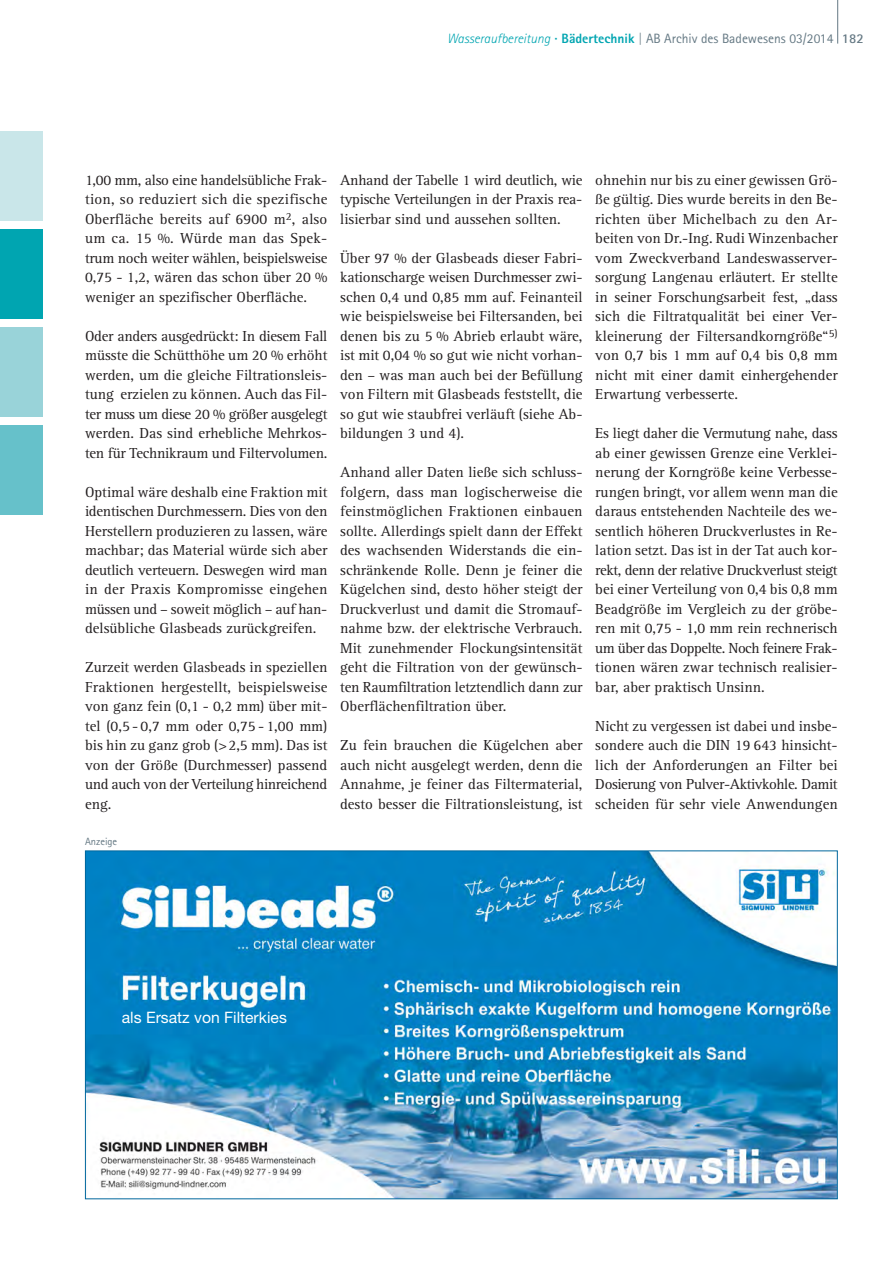
<style>
.page{position:relative;width:893px;height:1263px;background:#fff}
.page>*{position:absolute;margin:0;border:0;box-sizing:border-box;transform-origin:0 0}
.t1{font:15.75px "Helvetica Neue";color:#fff}
.t2{font:15px/19.5px "Rotis Serif";color:#231f20;text-align:justify}
.t3{font:13.5px "Rotis Sans Serif";color:#647883}
.t4{font:10.5px "Rotis Sans Serif";color:#647883}
.s1{font-weight:300;font-style:italic;color:#00a5b1}
.s2{font-weight:800;color:#00a5b1}
.s3{font-weight:300}
.s4{font-weight:700}
</style>
<div class="page">
<hr style="left:837px;top:0;width:1px;height:44px;background:#647883">
<div style="left:0;top:230px;width:43px;height:89px;background:#00a5b1"></div>
<div style="left:0;top:132px;width:43px;height:89px;background:#c9e6e9"></div>
<div style="left:0;top:327px;width:43px;height:90px;background:#99d3d9"></div>
<div style="left:0;top:425px;width:43px;height:89px;background:#66c1ca"></div>
<img style="left:87px;top:852px;width:749px;height:345px">
<p class="t3" style="left:447px;top:34px;width:418px"><span class="s1">Wasseraufbereitung</span> <span class="s2">· Bädertechnik</span> <span class="s3">|</span> AB Archiv des Badewesens 03/2014 <span class="s4">182</span></p>
<p class="t2" style="left:85px;top:171px;width:244px">1,00 mm, also eine handelsübliche Frak&shy;tion, so reduziert sich die spezifische Oberfläche bereits auf 6900 m<sup>2</sup>, also um ca. 15 %. Würde man das Spek&shy;trum noch weiter wählen, beispielsweise 0,75 - 1,2, wären das schon über 20 % weniger an spezifischer Oberflä che.</p>
<p class="t2" style="left:85px;top:327px;width:244px">Oder anders ausgedrückt: In diesem Fall müsste die Schütthöhe um 20 % er höht werden, um die gleiche Filtrationsleis - tung erzielen zu können. Auch das Fil&shy;ter muss um diese 20 % größer ausgelegt werden. Das sind erhebliche Mehrkos - ten für Technikraum und Filtervolumen.</p>
<p class="t2" style="left:85px;top:483px;width:244px">Optimal wäre deshalb eine Fraktion mit identischen Durchmessern. Dies von den Herstellern produzieren zu lassen, wäre machbar; das Material würde sich aber deutlich verteuern. Deswegen wird man in der Praxis Kompromisse eingehen müs sen und – soweit möglich – auf han&shy;delsübliche Glasbeads zurückgreifen.</p>
<p class="t2" style="left:85px;top:659px;width:244px">Zurzeit werden Glasbeads in speziellen Fraktionen hergestellt, beispielsweise von ganz fein (0,1 - 0,2 mm) über mit&shy;tel (0,5 - 0,7 mm oder 0,75 - 1,00 mm) bis hin zu ganz grob (&gt;2,5 mm). Das ist von der Größe (Durchmesser) passend und auch von der Verteilung hinreichend eng.</p>
<p class="t4" style="left:85px;top:838px;width:34px">Anzeige</p>
<p class="t2" style="left:340px;top:171px;width:244px">Anhand der Tabelle 1 wird deutlich, wie typische Verteilungen in der Praxis re a - lisierbar sind und aussehen sollten.</p>
<p class="t2" style="left:340px;top:249px;width:244px">Über 97 % der Glasbeads dieser Fabri&shy;kationscharge weisen Durchmesser zwi&shy;schen 0,4 und 0,85 mm auf. Feinanteil wie beispielsweise bei Filtersanden, bei denen bis zu 5 % Abrieb erlaubt wäre, ist mit 0,04 % so gut wie nicht vorhan&shy;den – was man auch bei der Befüllung von Filtern mit Glasbeads feststellt, die so gut wie staubfrei verläuft (siehe Ab - bildungen 3 und 4).</p>
<p class="t2" style="left:340px;top:464px;width:244px">Anhand aller Daten ließe sich schluss - folgern, dass man logischerweise die feinstmöglichen Fraktionen einbauen sollte. Allerdings spielt dann der Effekt des wachsenden Widerstands die ein&shy;schränkende Rolle. Denn je feiner die Kü gelchen sind, desto höher steigt der Druckverlust und damit die Stromauf&shy;nahme bzw. der elektrische Verbrauch.<br>Mit zunehmender Flockungsintensität geht die Filtration von der gewünsch&shy;ten Raumfiltration letztendlich dann zur Oberflächenfiltration über.</p>
<p class="t2" style="left:340px;top:737px;width:244px">Zu fein brauchen die Kügelchen aber auch nicht ausgelegt werden, denn die Annahme, je feiner das Filtermaterial, desto besser die Filtrationsleistung, ist</p>
<p class="t2" style="left:595px;top:171px;width:244px">ohnehin nur bis zu einer gewissen Grö - ße gültig. Dies wurde bereits in den Be - richten über Michelbach zu den Ar - beiten von Dr.-Ing. Rudi Winzenbacher vom Zweckverband Landeswasserver&shy;sorgung Langenau erläutert. Er stellte in seiner Forschungsarbeit fest, „dass sich die Filtratqualität bei einer Ver&shy;kleinerung der Filtersandkorngröße“<sup>5) </sup>von 0,7 bis 1 mm auf 0,4 bis 0,8 mm nicht mit einer damit einhergehender Er wartung verbesserte.</p>
<p class="t2" style="left:595px;top:425px;width:244px">Es liegt daher die Vermutung nahe, dass ab einer gewissen Grenze eine Verklei&shy;nerung der Korngröße keine Verbesse&shy;rungen bringt, vor allem wenn man die daraus entstehenden Nachteile des we - sentlich höheren Druckverlustes in Re - lation setzt. Das ist in der Tat auch kor&shy;rekt, denn der relative Druckverlust steigt bei einer Verteilung von 0,4 bis 0,8 mm Beadgröße im Vergleich zu der gröbe&shy;ren mit 0,75 - 1,0 mm rein rechnerisch um über das Doppelte. Noch feinere Frak - tionen wären zwar technisch realisier&shy;bar, aber praktisch Unsinn.</p>
<p class="t2" style="left:595px;top:717px;width:244px">Nicht zu vergessen ist dabei und insbe&shy;sondere auch die DIN 19 643 hinsicht&shy;lich der Anforderungen an Filter bei Dosierung von Pulver-Aktivkohle. Damit scheiden für sehr viele Anwendungen</p>
<p class="t1" style="left:122px;top:1012px;width:167px">als Ersatz von Filterkies</p>
</div>
